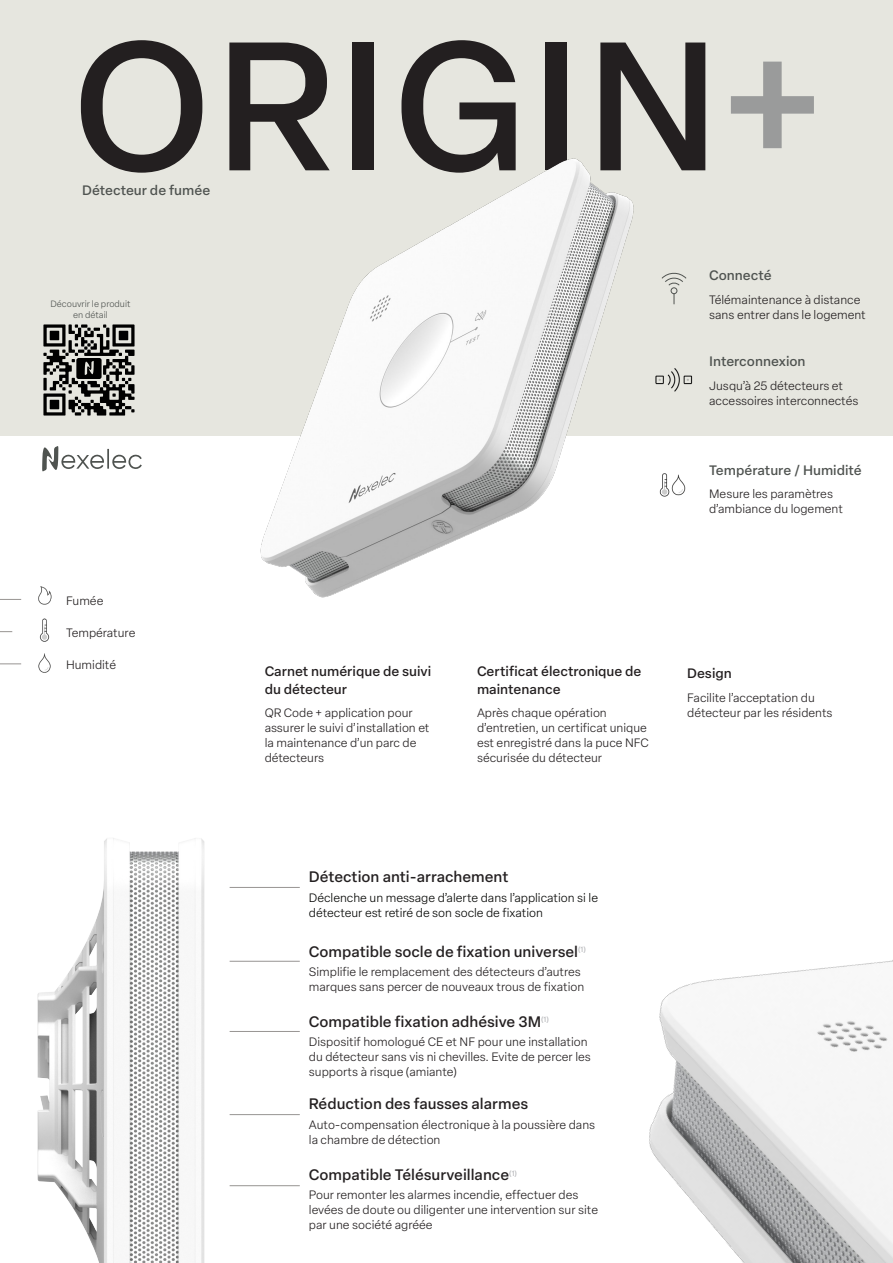
<style>
.page{position:relative;width:893px;height:1263px;background:#fff}
.page>*{position:absolute;margin:0;border:0;box-sizing:border-box;transform-origin:0 0}
.t1{font:500 180px "Elza Text";letter-spacing:.02em;color:#231f20}
.Fonctions{font:500 15px "Elza Text";color:#231f20}
.SmallTitle-Recto{font:500 13.5px/18px "Elza Text";color:#231f20}
.SmallTitle-Recto-2{font:500 13.5px "Elza Text";color:#4f5350}
.Caracteristiques_-_Sous-titre{font:500 13.5px "Elza Text";color:#4f5350}
.Fonctionnalites-Liste{font:300 12px/15px "Elza Text";color:#231f20}
.Details_fonction{font:300 12px/15px "Elza Text";color:#231f20}
.Fonctions-2{font:300 12px/15px "Elza Text";color:#231f20}
.Details_fonction-2{font:300 12px/15px "Elza Text";color:#040503}
.Style_de_paragraphe_2{font:300 12px "Elza Text";color:#231f20}
.Caracteristiques_-_Sous-titre-2{font:300 9px/10.8px "Elza Text";color:#4f5350;text-align:center}
.s1{color:#9a9b9b}
</style>
<div class="page">
<div style="left:0;top:0;width:893px;height:435px;background:#e6e6df"></div>
<hr style="left:230px;top:1185px;width:70px;height:1px;background:#979492">
<hr style="left:230px;top:1114px;width:70px;height:1px;background:#979492">
<hr style="left:230px;top:1031px;width:70px;height:1px;background:#979492">
<hr style="left:230px;top:961px;width:70px;height:1px;background:#979492">
<hr style="left:230px;top:887px;width:70px;height:1px;background:#979492">
<svg style="left:661px;top:272px;width:26px;height:32px"></svg>
<svg style="left:0;top:599px;width:21px;height:1px"></svg>
<svg style="left:0;top:631px;width:12px;height:1px"></svg>
<img style="left:39px;top:618px;width:11px;height:24px">
<img style="left:38px;top:586px;width:14px;height:19px">
<img style="left:655px;top:368px;width:38px;height:24px">
<img style="left:659px;top:473px;width:27px;height:24px">
<img style="left:258px;top:158px;width:387px;height:440px">
<img style="left:649px;top:960px;width:244px;height:303px">
<img style="left:0;top:653px;width:253px;height:610px">
<svg style="left:42px;top:446px;width:100px;height:25px"></svg>
<svg style="left:43px;top:324px;width:92px;height:92px"></svg>
<p class="t1" style="left:72px;top:-31px;width:751px">ORIGIN<span class="s1">+</span></p>
<p class="Caracteristiques_-_Sous-titre" style="left:82px;top:180px;width:129px">Détecteur de fumée</p>
<p class="Caracteristiques_-_Sous-titre-2" style="left:50px;top:298px;width:82px">Découvrir le produit en détail</p>
<p class="Style_de_paragraphe_2" style="left:66px;top:592px;width:39px">Fumée</p>
<p class="Style_de_paragraphe_2" style="left:66px;top:624px;width:71px">Température</p>
<p class="Style_de_paragraphe_2" style="left:66px;top:656px;width:52px">Humidité</p>
<p class="SmallTitle-Recto-2" style="left:709px;top:265px;width:64px">Connecté</p>
<p class="Fonctionnalites-Liste" style="left:709px;top:291px;width:158px">Télémaintenance à distance sans entrer dans le logement</p>
<p class="SmallTitle-Recto-2" style="left:709px;top:351px;width:98px">Interconnexion</p>
<p class="Fonctionnalites-Liste" style="left:709px;top:377px;width:151px">Jusqu’à 25 détecteurs et accessoires interconnectés</p>
<p class="SmallTitle-Recto-2" style="left:709px;top:460px;width:154px">Température / Humidité</p>
<p class="Fonctionnalites-Liste" style="left:709px;top:486px;width:135px">Mesure les paramètres d’ambiance du logement</p>
<p class="SmallTitle-Recto" style="left:265px;top:661px;width:168px">Carnet numérique de suivi du détecteur</p>
<p class="Fonctionnalites-Liste" style="left:265px;top:705px;width:166px">QR Code + application pour assurer le suivi d’installation et la maintenance d’un parc de détecteurs</p>
<p class="SmallTitle-Recto" style="left:477px;top:661px;width:166px">Certificat électronique de maintenance</p>
<p class="Fonctions-2" style="left:477px;top:705px;width:173px">Après chaque opération d’entretien, un certificat unique est enregistré dans la puce NFC sécurisée du détecteur</p>
<p class="SmallTitle-Recto" style="left:687px;top:664px;width:46px">Design</p>
<p class="Fonctionnalites-Liste" style="left:687px;top:689px;width:147px">Facilite l’acceptation du détecteur par les résidents</p>
<p class="Fonctions" style="left:309px;top:865px;width:201px">Détection anti-arrachement</p>
<p class="Details_fonction-2" style="left:309px;top:889px;width:291px">Déclenche un message d’alerte dans l’application si le détecteur est retiré de son socle de fixation</p>
<p class="Fonctions" style="left:309px;top:940px;width:279px">Compatible socle de fixation universel<sup>(1)</sup></p>
<p class="Details_fonction" style="left:309px;top:964px;width:277px">Simplifie le remplacement des détecteurs d’autres marques sans percer de nouveaux trous de fixation</p>
<p class="Fonctions" style="left:309px;top:1010px;width:242px">Compatible fixation adhésive 3M<sup>(1)</sup></p>
<p class="Fonctionnalites-Liste" style="left:309px;top:1033px;width:283px">Dispositif homologué CE et NF pour une installation du détecteur sans vis ni chevilles. Evite de percer les supports à risque (amiante)</p>
<p class="Fonctions" style="left:309px;top:1093px;width:221px">Réduction des fausses alarmes</p>
<p class="Details_fonction" style="left:309px;top:1116px;width:288px">Auto-compensation électronique à la poussière dans la chambre de détection</p>
<p class="Fonctions" style="left:309px;top:1163px;width:210px">Compatible Télésurveillance<sup>(1)</sup></p>
<p class="Details_fonction" style="left:309px;top:1187px;width:291px">Pour remonter les alarmes incendie, effectuer des levées de doute ou diligenter une intervention sur site par une société agréée</p>
</div>
